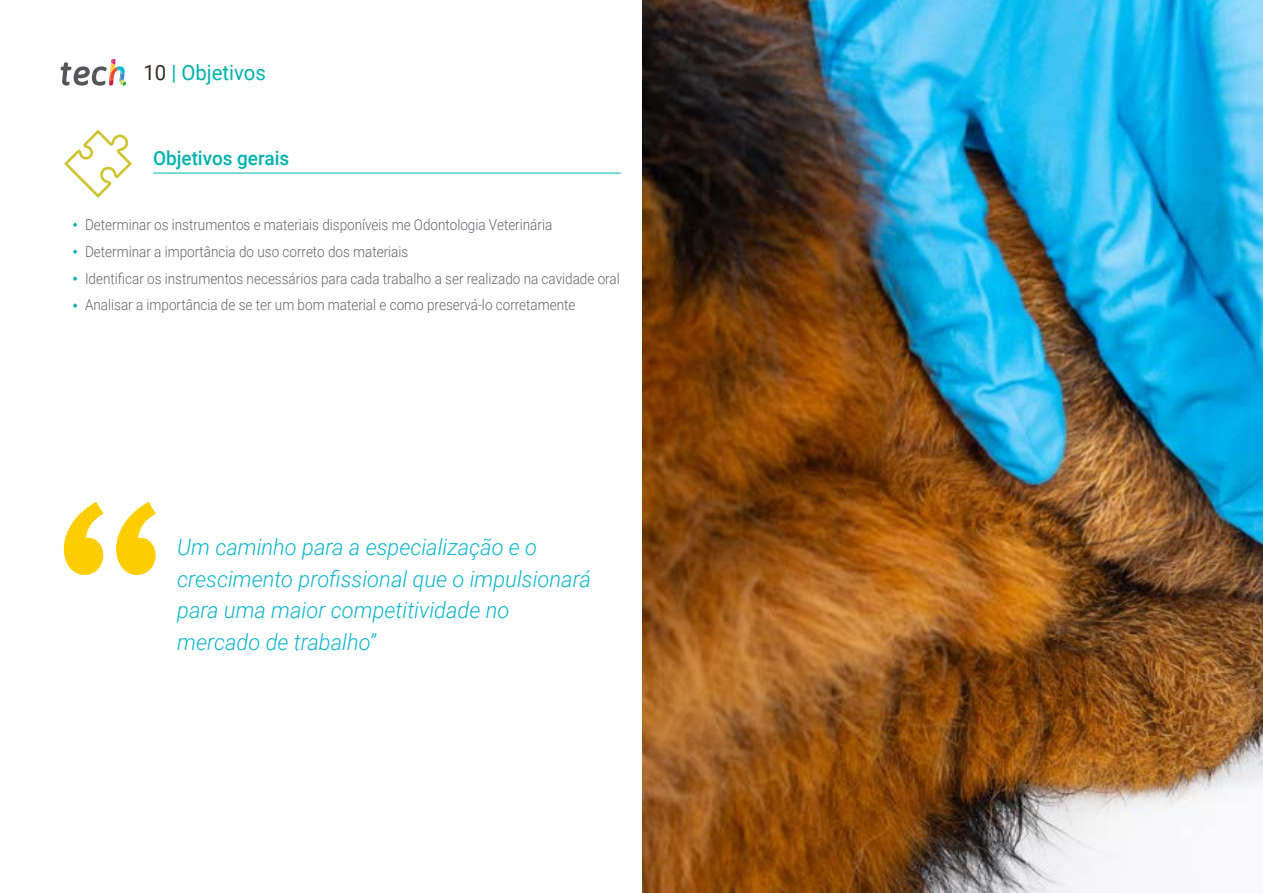
<style>
.page{position:relative;width:1263px;height:893px;background:#fff}
.page>*{position:absolute;margin:0;border:0;box-sizing:border-box;transform-origin:0 0}
.t1{font:italic 300 22.5px/31.5px "Roboto";color:#0fb6cf}
.t2{font:21px "Roboto";color:#00b2af}
.t3{font:500 19.5px "Roboto";color:#00b2af}
.t4{font:300 15px/26.7px "Roboto";color:#61646a;scale:.9 1}
.s1{color:#312e20}
.s2{color:#00b0ad}
</style>
<div class="page">
<hr style="left:153px;top:173px;width:468px;height:1px;background:#00b2af">
<svg style="left:64px;top:130px;width:68px;height:68px"></svg>
<img style="left:642px;top:0;width:621px;height:893px">
<svg style="left:64px;top:502px;width:92px;height:73px"></svg>
<svg style="left:61px;top:59px;width:65px;height:27px"></svg>
<h2 class="t2" style="left:144px;top:57px;width:124px"><span class="s1">10</span> <span class="s2">| O</span>bjetivos</h2>
<h3 class="t3" style="left:153px;top:144px;width:138px">Objetivos gerais</h3>
<p class="t4" style="left:85px;top:211px;width:596px">Determinar os instrumentos e materiais disponíveis me Odontologia Veterinária Determinar a importância do uso correto dos materiais<br>Identificar os instrumentos necessários para cada trabalho a ser realizado na cavidade oral Analisar a importância de se ter um bom material e como preservá-lo corretamente</p>
<h1 class="t1" style="left:177px;top:531px;width:415px">Um caminho para a especialização e o crescimento profissional que o impulsionará para uma maior competitividade no mercado de trabalho”</h1>
</div>
